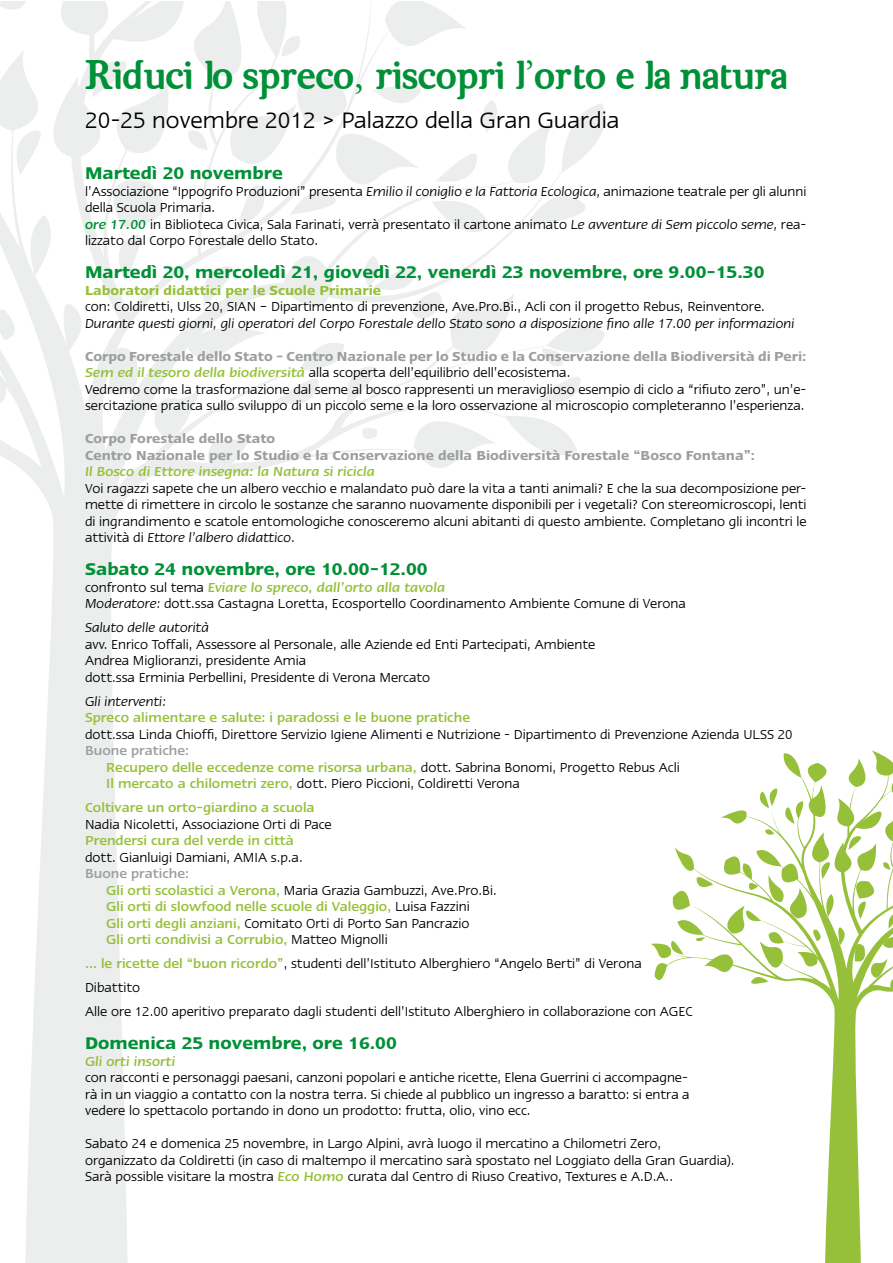
<style>
.page{position:relative;width:893px;height:1263px;background:#fff}
.page>*{position:absolute;margin:0;border:0;box-sizing:border-box;transform-origin:0 0}
.t1{font:41.1px "Brig Maven";color:#009037}
.t2{font:25.8px "Linotype Ergo";color:#000}
.t3{font:600 19.5px "Linotype Ergo";color:#009037}
.t4{font:15px/16.5px "Linotype Ergo";color:#000}
.t5{font:500 15px/16.5px "Linotype Ergo";color:#96c03a}
.t6{font:italic 15px "Linotype Ergo";color:#000}
.t7{font:600 15px/16.5px "Linotype Ergo";color:#9c9e9f}
.t8{font:italic 500 15px "Linotype Ergo";color:#96c03a}
.t9{font:600 15px "Linotype Ergo";color:#96c03a}
.s1{font-family:"Adobe Garamond Pro"}
.s2{font-style:italic}
.s3{font-weight:500;font-style:italic;color:#009037}
.s4{font-weight:600;color:#9c9e9f}
.s5{font-weight:500;font-style:italic;color:#96c03a}
.s6{font-weight:500;color:#9c9e9f}
.s7{font-weight:500;color:#96c03a}
.s8{color:#9c9e9f}
.s9{font-weight:400;color:#000}
</style>
<div class="page">
<svg style="left:825px;top:995px;width:41px;height:268px;fill:#96c03a"></svg>
<svg style="left:651px;top:750px;width:241px;height:245px"></svg>
<svg style="left:25px;top:484px;width:114px;height:779px;fill:#eceded"></svg>
<svg style="left:0;top:1px;width:605px;height:483px"></svg>
<h1 class="t1" style="left:85px;top:61px;width:703px">Riduci lo spreco<span class="s1">,</span> riscopri l<span class="s1">’</span>orto e la natura</h1>
<h2 class="t2" style="left:85px;top:106px;width:536px">20-25 novembre 2012 &gt; Palazzo della Gran Guardia</h2>
<h3 class="t3" style="left:85px;top:163px;width:199px">Martedì 20 novembre</h3>
<p class="t4" style="left:85px;top:183px;width:723px">l’Associazione “Ippogrifo Produzioni” presenta <span class="s2">Emilio il coniglio e la Fattoria Ecologica,</span> animazione teatrale per gli alunni della Scuola Primaria.<br><span class="s3">ore 17.00</span> in Biblioteca Civica, Sala Farinati, verrà presentato il cartone animato <span class="s2">Le avventure di Sem piccolo seme,</span> rea&shy;lizzato dal Corpo Forestale dello Stato.</p>
<h3 class="t3" style="left:85px;top:262px;width:681px">Martedì 20, mercoledì 21, giovedì 22, venerdì 23 novembre, ore 9.00-15.30</h3>
<p class="t9" style="left:85px;top:282px;width:298px">Laboratori didattici per le Scuole Primarie</p>
<p class="t4" style="left:85px;top:298px;width:681px">con: Coldiretti, Ulss 20, SIAN – Dipartimento di prevenzione, Ave.Pro.Bi., Acli con il progetto Rebus, Reinventore.</p>
<p class="t6" style="left:85px;top:315px;width:711px">Durante questi giorni, gli operatori del Corpo Forestale dello Stato sono a disposizione fino alle 17.00 per informazioni</p>
<p class="t4" style="left:85px;top:348px;width:723px"><span class="s4">Corpo Forestale dello Stato - Centro Nazionale per lo Studio e la Conservazione della Biodiversità di Peri:<br></span><span class="s5">Sem ed il tesoro della biodiversità</span> alla scoperta dell’equilibrio dell’ecosistema.<br>Vedremo come la trasformazione dal seme al bosco rappresenti un meraviglioso esempio di ciclo a “rifiuto zero”, un’e&shy;sercitazione pratica sullo sviluppo di un piccolo seme e la loro osservazione al microscopio completeranno l’esperienza.</p>
<p class="t7" style="left:85px;top:430px;width:672px">Corpo Forestale dello Stato<br>Centro Nazionale per lo Studio e la Conservazione della Biodiversità Forestale “Bosco Fontana”:</p>
<p class="t8" style="left:85px;top:463px;width:291px">Il Bosco di Ettore insegna: la Natura si ricicla</p>
<p class="t4" style="left:85px;top:480px;width:723px;text-align:justify">Voi ragazzi sapete che un albero vecchio e malandato può dare la vita a tanti animali? E che la sua decomposizione per&shy;mette di rimettere in circolo le sostanze che saranno nuovamente disponibili per i vegetali? Con stereomicroscopi, lenti di ingrandimento e scatole entomologiche conosceremo alcuni abitanti di questo ambiente. Completano gli incontri le attività di <span class="s2">Ettore l’albero didattico</span>.</p>
<h3 class="t3" style="left:85px;top:559px;width:344px">Sabato 24 novembre, ore 10.00-12.00</h3>
<p class="t4" style="left:85px;top:579px;width:602px">confronto sul tema <span class="s5">Eviare lo spreco, dall’orto alla tavola<br></span><span class="s2">Moderatore:</span> dott.ssa Castagna Loretta, Ecosportello Coordinamento Ambiente Comune di Verona</p>
<p class="t6" style="left:85px;top:620px;width:125px">Saluto delle autorità</p>
<p class="t4" style="left:85px;top:636px;width:512px">avv. Enrico Toffali, Assessore al Personale, alle Aziende ed Enti Partecipati, Ambiente<br>Andrea Miglioranzi, presidente Amia<br>dott.ssa Erminia Perbellini, Presidente di Verona Mercato</p>
<p class="t6" style="left:85px;top:693px;width:83px">Gli interventi:</p>
<p class="t5" style="left:85px;top:709px;width:387px">Spreco alimentare e salute: i paradossi e le buone pratiche</p>
<p class="t4" style="left:85px;top:726px;width:709px">dott.ssa Linda Chioffi, Direttore Servizio Igiene Alimenti e Nutrizione - Dipartimento di Prevenzione Azienda ULSS 20</p>
<p class="t4" style="left:106px;top:742px;width:575px;text-indent:-21px"><span class="s6">Buone pratiche:<br></span><span class="s7">Recupero delle eccedenze come risorsa urbana,</span> dott. Sabrina Bonomi, Progetto Rebus Acli<br><span class="s7">Il mercato a chilometri zero,</span> dott. Piero Piccioni, Coldiretti Verona</p>
<p class="t5" style="left:85px;top:799px;width:231px">Coltivare un orto-giardino a scuola</p>
<p class="t4" style="left:85px;top:816px;width:248px">Nadia Nicoletti, Associazione Orti di Pace</p>
<p class="t5" style="left:85px;top:832px;width:210px">Prendersi cura del verde in città</p>
<p class="t4" style="left:85px;top:849px;width:219px">dott. Gianluigi Damiani, AMIA s.p.a.</p>
<p class="t5" style="left:106px;top:865px;width:392px;text-indent:-21px"><span class="s8">Buone pratiche:<br></span>Gli orti scolastici a Verona, <span class="s9">Maria Grazia Gambuzzi, Ave.Pro.Bi.<br></span>Gli orti di slowfood nelle scuole di Valeggio, <span class="s9">Luisa Fazzini<br></span>Gli orti degli anziani, <span class="s9">Comitato Orti di Porto San Pancrazio<br></span>Gli orti condivisi a Corrubio, <span class="s9">Matteo Mignolli</span></p>
<p class="t4" style="left:85px;top:951px;width:609px;line-height:24px"><span class="s7">… le ricette del “buon ricordo”</span>, studenti dell’Istituto Alberghiero “Angelo Berti” di Verona<br>Dibattito<br>Alle ore 12.00 aperitivo preparato dagli studenti dell’Istituto Alberghiero in collaborazione con AGEC</p>
<h3 class="t3" style="left:85px;top:1033px;width:313px">Domenica 25 novembre, ore 16.00</h3>
<p class="t8" style="left:85px;top:1053px;width:92px">Gli orti insorti</p>
<p class="t4" style="left:85px;top:1069px;width:606px;text-align:justify">con racconti e personaggi paesani, canzoni popolari e antiche ricette, Elena Guerrini ci accompagne&shy;rà in un viaggio a contatto con la nostra terra. Si chiede al pubblico un ingresso a baratto: si entra a vedere lo spettacolo portando in dono un prodotto: frutta, olio, vino ecc.</p>
<p class="t4" style="left:85px;top:1135px;width:651px">Sabato 24 e domenica 25 novembre, in Largo Alpini, avrà luogo il mercatino a Chilometri Zero, organizzato da Coldiretti (in caso di maltempo il mercatino sarà spostato nel Loggiato della Gran Guardia).<br>Sarà possible visitare la mostra <span class="s5">Eco Homo</span> curata dal Centro di Riuso Creativo, Textures e A.D.A..</p>
</div>
